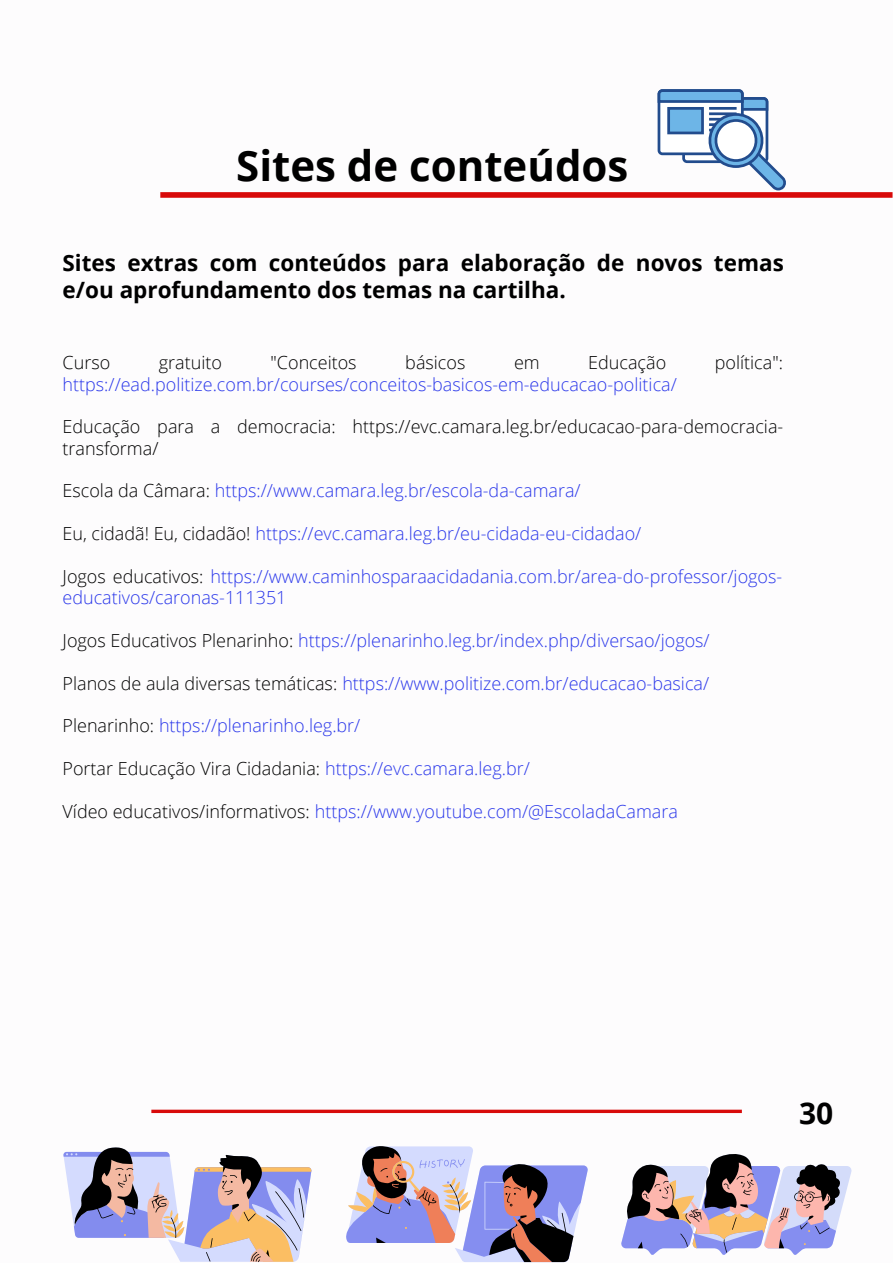
<style>
.page{position:relative;width:893px;height:1264px;background:#fff}
.page>*{position:absolute;margin:0;border:0;box-sizing:border-box;transform-origin:0 0}
.t1{font:700 42px "Open Sans";color:#000}
.t2{font:700 30px "Open Sans";color:#000}
.t3{font:700 22.5px/27px "Open Sans";color:#000}
.t4{font:300 18px/21.3px "Open Sans";color:#2b38ea}
.t5{font:300 18px/21.3px "Open Sans";color:#000}
.s1{color:#000}
.s2{color:#2b38ea}
</style>
<div class="page">
<div style="left:160px;top:192px;width:732px;height:6px;background:#d80a0a"></div>
<svg style="left:151px;top:1109px;width:590px;height:4px;background:#de3232"></svg>
<svg style="left:346px;top:1146px;width:242px;height:115px"></svg>
<svg style="left:621px;top:1154px;width:231px;height:100px"></svg>
<svg style="left:63px;top:1147px;width:248px;height:114px"></svg>
<svg style="left:657px;top:89px;width:129px;height:101px"></svg>
<p class="t1" style="left:236px;top:136px;width:394px">Sites de conteúdos</p>
<p class="t3" style="left:63px;top:249px;width:722px">Sites extras com conteúdos para elaboração de novos temas e/ou aprofundamento dos temas na cartilha.</p>
<p class="t5" style="left:63px;top:351px;width:49px">Curso</p>
<p class="t5" style="left:159px;top:351px;width:65px">gratuito</p>
<p class="t5" style="left:270px;top:351px;width:87px">"Conceitos</p>
<p class="t5" style="left:405px;top:351px;width:62px">básicos</p>
<p class="t5" style="left:514px;top:351px;width:27px">em</p>
<p class="t5" style="left:588px;top:351px;width:79px">Educação</p>
<p class="t5" style="left:714px;top:351px;width:70px">política":</p>
<p class="t4" style="left:63px;top:373px;width:615px">https://ead.politize.com.br/courses/conceitos-basicos-em-educacao-politica/</p>
<p class="t5" style="left:63px;top:415px;width:722px">Educação para a democracia: https://evc.camara.leg.br/educacao-para-democracia&shy;transforma/</p>
<p class="t4" style="left:63px;top:480px;width:519px"><span class="s1">Escola da Câmara:</span> https://www.camara.leg.br/escola-da-camara/</p>
<p class="t4" style="left:63px;top:522px;width:580px"><span class="s1">Eu, cidadã! Eu, cidadão!</span> https://evc.camara.leg.br/eu-cidada-eu-cidadao/</p>
<p class="t4" style="left:63px;top:565px;width:721px"><span class="s1">Jogos educativos:</span> https://www.caminhosparaacidadania.com.br/area-do-professor/jogos&shy;educativos/caronas-111351</p>
<p class="t4" style="left:63px;top:629px;width:648px"><span class="s1">Jogos Educativos Plenarinho:</span> https://plenarinho.leg.br/index.php/diversao/jogos/</p>
<p class="t4" style="left:63px;top:672px;width:648px"><span class="s1">Planos de aula diversas temáticas:</span> https://www.politize.com.br/educacao-basica/</p>
<p class="t4" style="left:63px;top:714px;width:299px"><span class="s1">Plenarinho:</span> https://plenarinho.leg.br/</p>
<p class="t5" style="left:63px;top:757px;width:469px">Portar Educação Vira Cidadania: <span class="s2">https://evc.camara.leg.br/</span></p>
<p class="t4" style="left:63px;top:800px;width:616px"><span class="s1">Vídeo educativos/informativos:</span> https://www.youtube.com/@EscoladaCamara</p>
<p class="t2" style="left:799px;top:1091px;width:36px">30</p>
</div>
